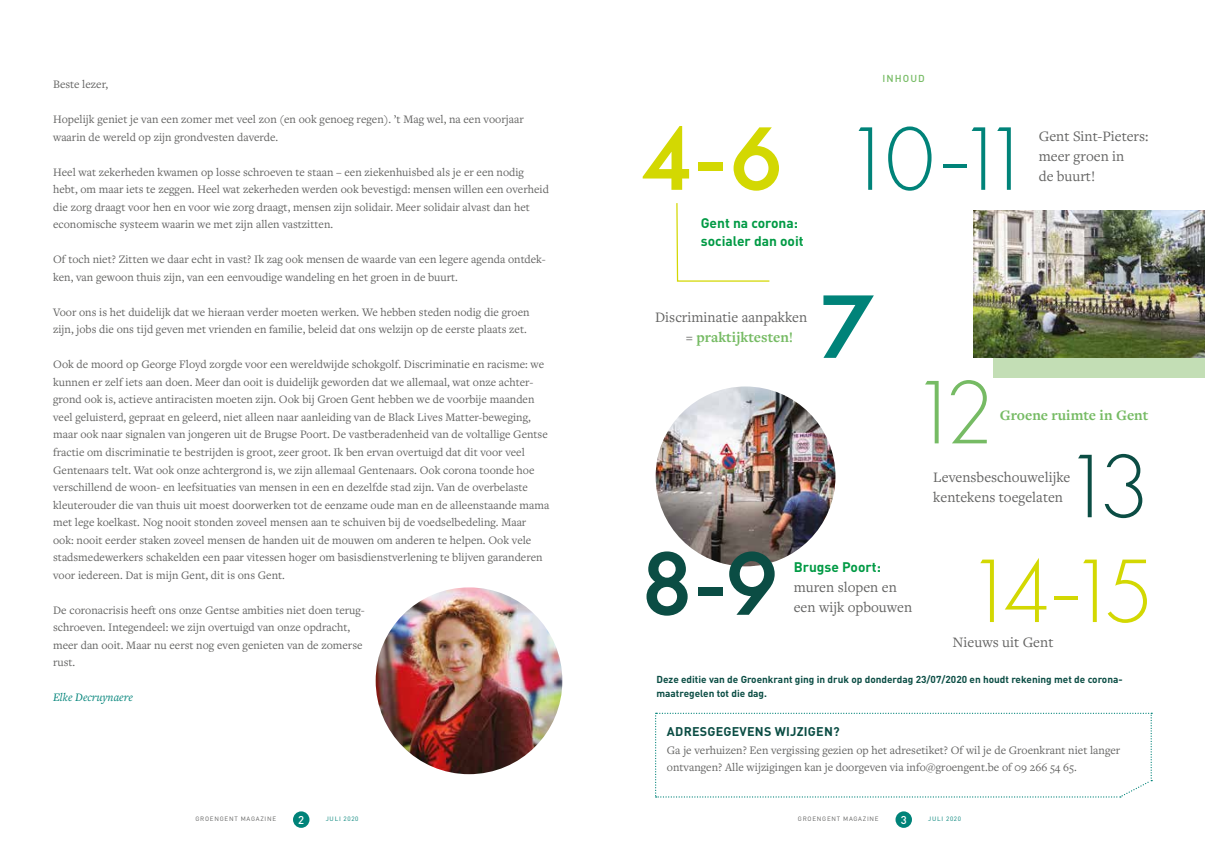
<style>
.page{position:relative;width:1205px;height:851px;background:#fff}
.page>*{position:absolute;margin:0;border:0;box-sizing:border-box;transform-origin:0 0}
.t1{font:100 92.88px "Simplo";color:#008379}
.t2{font:100 92.88px "Simplo";color:#d3d802}
.t3{font:600 92.88px "Simplo";color:#d3d802}
.t4{font:600 92.88px "Simplo";color:#0b4d44}
.t5{font:100 92.88px "Simplo";color:#76bb64}
.t6{font:100 92.88px "Simplo";color:#0b4d44}
.t7{font:600 92.88px "Simplo";color:#008379}
.t8{font:15px/20px "Freight Text Pro";color:#636362}
.t9{font:700 15px "Freight Text Pro";color:#76bb64}
.t10{font:700 13.75px/17.5px "DIN Pro";color:#009a44}
.t11{font:700 12.5px "DIN Pro";letter-spacing:.02em;color:#0b4d44}
.t12{font:11.88px/17.5px "Freight Text Pro";color:#636362}
.t13{font:italic 11.88px "Freight Text Pro";color:#008379}
.t14{font:500 11.25px "DIN Pro";color:#fff}
.t15{font:700 10px/13.8px "DIN Pro";color:#0b4d44}
.t16{font:500 10px "DIN Pro";letter-spacing:.11em;color:#76bb64}
.t17{font:6.25px "DIN Pro";letter-spacing:.12em;color:#636362}
.t18{font:6.25px "DIN Pro";letter-spacing:.11em;color:#008379}
.s1{font-weight:700;color:#76bb64}
</style>
<div class="page">
<img style="left:656px;top:386px;width:179px;height:180px;border-radius:90px">
<div style="left:994px;top:224px;width:211px;height:153px;background:#c3deb5"></div>
<svg style="left:655px;top:712px;width:497px;height:85px"></svg>
<svg style="left:676px;top:203px;width:94px;height:79px"></svg>
<img style="left:376px;top:587px;width:186px;height:187px;border-radius:93px">
<img style="left:973px;top:211px;width:232px;height:147px">
<div style="left:293px;top:811px;width:16px;height:16px;background:#008379;border-radius:50%"></div>
<div style="left:895px;top:811px;width:17px;height:16px;background:#008379;border-radius:50%"></div>
<p class="t12" style="left:53px;top:75px;width:57px">Beste lezer,</p>
<p class="t12" style="left:53px;top:110px;width:472px">Hopelijk geniet je van een zomer met veel zon (en ook genoeg regen). ’t Mag wel, na een voorjaar waarin de wereld op zijn grondvesten daverde.</p>
<p class="t12" style="left:53px;top:163px;width:497px">Heel wat zekerheden kwamen op losse schroeven te staan – een ziekenhuisbed als je er een nodig hebt, om maar iets te zeggen. Heel wat zekerheden werden ook bevestigd: mensen willen een overheid die zorg draagt voor hen en voor wie zorg draagt, mensen zijn solidair. Meer solidair alvast dan het economische systeem waarin we met zijn allen vastzitten.</p>
<p class="t12" style="left:53px;top:250px;width:494px">Of toch niet? Zitten we daar echt in vast? Ik zag ook mensen de waarde van een legere agenda ontdek&shy;ken, van gewoon thuis zijn, van een eenvoudige wandeling en het groen in de buurt.</p>
<p class="t12" style="left:53px;top:303px;width:478px">Voor ons is het duidelijk dat we hieraan verder moeten werken. We hebben steden nodig die groen zijn, jobs die ons tijd geven met vrienden en familie, beleid dat ons welzijn op de eerste plaats zet.</p>
<p class="t12" style="left:53px;top:355px;width:498px">Ook de moord op George Floyd zorgde voor een wereldwijde schokgolf. Discriminatie en racisme: we kunnen er zelf iets aan doen. Meer dan ooit is duidelijk geworden dat we allemaal, wat onze achter&shy;grond ook is, actieve antiracisten moeten zijn. Ook bij Groen Gent hebben we de voorbije maanden veel geluisterd, gepraat en geleerd, niet alleen naar aanleiding van de Black Lives Matter-beweging, maar ook naar signalen van jongeren uit de Brugse Poort. De vastberadenheid van de voltallige Gentse fractie om discriminatie te bestrijden is groot, zeer groot. Ik ben ervan overtuigd dat dit voor veel Gentenaars telt. Wat ook onze achtergrond is, we zijn allemaal Gentenaars. Ook corona toonde hoe verschillend de woon- en leefsituaties van mensen in een en dezelfde stad zijn. Van de overbelaste kleuterouder die van thuis uit moest doorwerken tot de eenzame oude man en de alleenstaande mama met lege koelkast. Nog nooit stonden zoveel mensen aan te schuiven bij de voedselbedeling. Maar ook: nooit eerder staken zoveel mensen de handen uit de mouwen om anderen te helpen. Ook vele stadsmedewerkers schakelden een paar vitessen hoger om basisdienstverlening te blijven garanderen voor iedereen. Dat is mijn Gent, dit is ons Gent.</p>
<p class="t12" style="left:53px;top:600px;width:313px">De coronacrisis heeft ons onze Gentse ambities niet doen terug&shy;schroeven. Integendeel: we zijn overtuigd van onze opdracht, meer dan ooit. Maar nu eerst nog even genieten van de zomerse rust.</p>
<p class="t13" style="left:53px;top:689px;width:81px">Elke Decruynaere</p>
<h1 class="t3" style="left:642px;top:104px;width:142px">4-6</h1>
<p class="t10" style="left:701px;top:214px;width:104px">Gent na corona: socialer dan ooit</p>
<p class="t16" style="left:882px;top:71px;width:44px">INHOUD</p>
<h1 class="t1" style="left:855px;top:105px;width:168px">10-11</h1>
<p class="t8" style="left:1039px;top:125px;width:111px">Gent Sint-Pieters: meer groen in<br>de buurt!</p>
<p class="t8" style="left:686px;top:306px;width:123px;text-indent:-31px">Discriminatie aanpakken = <span class="s1">praktijktesten!</span></p>
<h1 class="t7" style="left:821px;top:272px;width:54px">7</h1>
<h1 class="t5" style="left:921px;top:358px;width:71px">12</h1>
<p class="t9" style="left:999px;top:405px;width:150px">Groene ruimte in Gent</p>
<h1 class="t4" style="left:642px;top:529px;width:137px">8-9</h1>
<p class="t10" style="left:794px;top:557px;width:89px">Brugse Poort:</p>
<p class="t8" style="left:794px;top:576px;width:120px">muren slopen en een wijk opbouwen</p>
<h1 class="t6" style="left:1074px;top:432px;width:75px">13</h1>
<h1 class="t2" style="left:977px;top:537px;width:176px">14-15</h1>
<p class="t8" style="left:933px;top:467px;width:139px">Levensbeschouwelijke kentekens toegelaten</p>
<p class="t8" style="left:952px;top:632px;width:102px">Nieuws uit Gent</p>
<p class="t15" style="left:656px;top:672px;width:468px">Deze editie van de Groenkrant ging in druk op donderdag 23/07/2020 en houdt rekening met de corona&shy;maatregelen tot die dag.</p>
<p class="t11" style="left:667px;top:723px;width:174px">ADRESGEGEVENS WIJZIGEN?</p>
<p class="t12" style="left:667px;top:740px;width:455px">Ga je verhuizen? Een vergissing gezien op het adresetiket? Of wil je de Groenkrant niet langer ontvangen? Alle wijzigingen kan je doorgeven via info@groengent.be of 09 266 54 65.</p>
<p class="t17" style="left:195px;top:813px;width:82px">GROENGENT MAGAZINE</p>
<p class="t14" style="left:298px;top:811px;width:7px">2</p>
<p class="t18" style="left:326px;top:813px;width:34px">JULI 2020</p>
<p class="t17" style="left:798px;top:813px;width:82px">GROENGENT MAGAZINE</p>
<p class="t14" style="left:901px;top:811px;width:7px">3</p>
<p class="t18" style="left:928px;top:813px;width:34px">JULI 2020</p>
</div>
